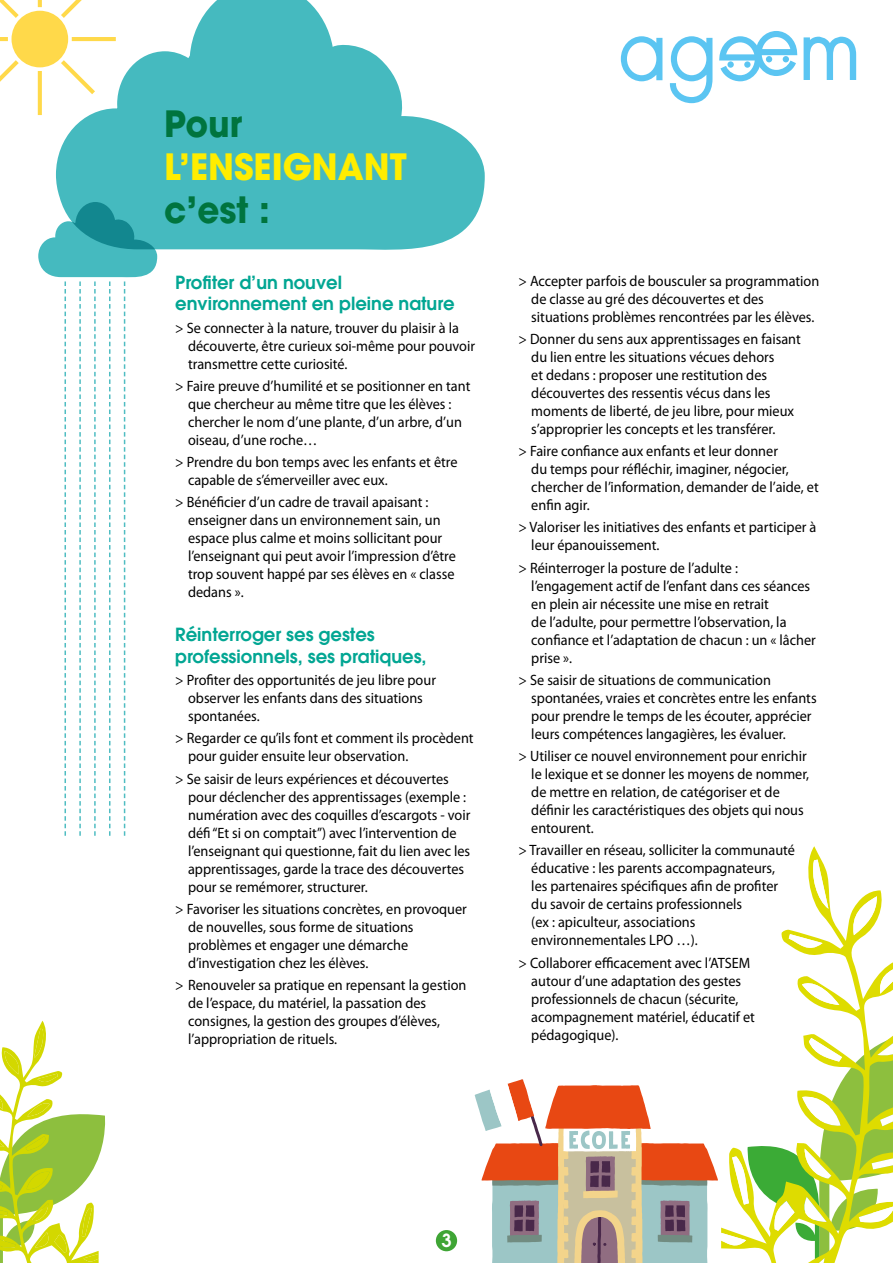
<style>
.page{position:relative;width:893px;height:1263px;background:#fff}
.page>*{position:absolute;margin:0;border:0;box-sizing:border-box;transform-origin:0 0}
.t1{font:700 36px "Avant Garde";color:#ffed00;scale:.95 1}
.t2{font:700 36px "Avant Garde";color:#00743e;scale:.95 1}
.t3{font:600 18px/21.6px "Avant Garde";color:#02a693}
.t4{font:600 18px "Avant Garde";color:#fff}
.t5{font:15px/18px "Myriad Pro";color:#000;scale:.95 1}
</style>
<div class="page">
<svg style="left:56px;top:0;width:429px;height:259px;fill:#45babf"></svg>
<svg style="left:38px;top:202px;width:119px;height:634px"></svg>
<svg style="left:0;top:0;width:120px;height:119px"></svg>
<svg style="left:781px;top:846px;width:112px;height:168px"></svg>
<svg style="left:851px;top:896px;width:26px;height:39px"></svg>
<svg style="left:802px;top:980px;width:37px;height:25px"></svg>
<svg style="left:810px;top:859px;width:18px;height:50px"></svg>
<svg style="left:879px;top:964px;width:14px;height:30px"></svg>
<svg style="left:789px;top:934px;width:34px;height:20px"></svg>
<svg style="left:804px;top:37px;width:52px;height:43px"></svg>
<svg style="left:621px;top:36px;width:41px;height:45px"></svg>
<svg style="left:670px;top:36px;width:42px;height:67px"></svg>
<svg style="left:719px;top:31px;width:78px;height:50px"></svg>
<svg style="left:475px;top:1014px;width:418px;height:249px"></svg>
<svg style="left:0;top:1021px;width:106px;height:242px"></svg>
<div style="left:436px;top:1230px;width:21px;height:21px;background:#3fa535;border-radius:50%"></div>
<h1 class="t2" style="left:164px;top:100px;width:84px">Pour</h1>
<h1 class="t1" style="left:164px;top:143px;width:257px">L’ENSEIGNANT</h1>
<h1 class="t2" style="left:164px;top:187px;width:113px">c’est :</h1>
<p class="t3" style="left:175px;top:271px;width:281px">Profiter d’un nouvel environnement en pleine nature</p>
<p class="t5" style="left:188px;top:318px;width:304px;text-indent:-13px">&gt; Se connecter à la nature, trouver du plaisir à la découverte, être curieux soi-même pour pouvoir transmettre cette curiosité.</p>
<p class="t5" style="left:188px;top:377px;width:299px;text-indent:-13px">&gt; Faire preuve d’humilité et se positionner en tant que chercheur au même titre que les élèves : chercher le nom d’une plante, d’un arbre, d’un oiseau, d’une roche…</p>
<p class="t5" style="left:188px;top:453px;width:285px;text-indent:-13px">&gt; Prendre du bon temps avec les enfants et être capable de s’émerveiller avec eux.</p>
<p class="t5" style="left:188px;top:493px;width:283px;text-indent:-13px">&gt; Bénéficier d’un cadre de travail apaisant : enseigner dans un environnement sain, un espace plus calme et moins sollicitant pour l’enseignant qui peut avoir l’impression d’être trop souvent happé par ses élèves en « classe dedans ».</p>
<p class="t3" style="left:175px;top:623px;width:253px">Réinterroger ses gestes professionnels, ses pratiques,</p>
<p class="t5" style="left:188px;top:671px;width:262px;text-indent:-13px">&gt; Profiter des opportunités de jeu libre pour observer les enfants dans des situations spontanées.</p>
<p class="t5" style="left:188px;top:729px;width:302px;text-indent:-13px">&gt; Regarder ce qu’ils font et comment ils procèdent pour guider ensuite leur observation.</p>
<p class="t5" style="left:188px;top:769px;width:299px;text-indent:-13px">&gt; Se saisir de leurs expériences et découvertes pour déclencher des apprentissages (exemple : numération avec des coquilles d’escargots - voir défi “Et si on comptait”) avec l’intervention de l’enseignant qui questionne, fait du lien avec les apprentissages, garde la trace des découvertes pour se remémorer, structurer.</p>
<p class="t5" style="left:188px;top:899px;width:295px;text-indent:-13px">&gt; Favoriser les situations concrètes, en provoquer de nouvelles, sous forme de situations problèmes et engager une démarche d’investigation chez les élèves.</p>
<p class="t5" style="left:188px;top:976px;width:295px;text-indent:-13px">&gt; Renouveler sa pratique en repensant la gestion de l’espace, du matériel, la passation des consignes, la gestion des groupes d’élèves, l’appropriation de rituels.</p>
<p class="t5" style="left:531px;top:271px;width:305px;text-indent:-13px">&gt; Accepter parfois de bousculer sa programmation de classe au gré des découvertes et des situations problèmes rencontrées par les élèves.</p>
<p class="t5" style="left:531px;top:329px;width:285px;text-indent:-13px">&gt; Donner du sens aux apprentissages en faisant du lien entre les situations vécues dehors<br>et dedans : proposer une restitution des découvertes des ressentis vécus dans les moments de liberté, de jeu libre, pour mieux s’approprier les concepts et les transférer.</p>
<p class="t5" style="left:531px;top:442px;width:304px;text-indent:-13px">&gt; Faire confiance aux enfants et leur donner<br>du temps pour réfléchir, imaginer, négocier, chercher de l’information, demander de l’aide, et enfin agir.</p>
<p class="t5" style="left:531px;top:518px;width:302px;text-indent:-13px">&gt; Valoriser les initiatives des enfants et participer à leur épanouissement.</p>
<p class="t5" style="left:531px;top:558px;width:301px;text-indent:-13px">&gt; Réinterroger la posture de l’adulte : l’engagement actif de l’enfant dans ces séances en plein air nécessite une mise en retrait<br>de l’adulte, pour permettre l’observation, la confiance et l’adaptation de chacun : un « lâcher prise ».</p>
<p class="t5" style="left:531px;top:670px;width:302px;text-indent:-13px">&gt; Se saisir de situations de communication spontanées, vraies et concrètes entre les enfants pour prendre le temps de les écouter, apprécier leurs compétences langagières, les évaluer.</p>
<p class="t5" style="left:531px;top:747px;width:294px;text-indent:-13px">&gt; Utiliser ce nouvel environnement pour enrichir le lexique et se donner les moyens de nommer, de mettre en relation, de catégoriser et de définir les caractéristiques des objets qui nous entourent.</p>
<p class="t5" style="left:531px;top:841px;width:279px;text-indent:-13px">&gt; Travailler en réseau, solliciter la communauté éducative : les parents accompagnateurs,<br>les partenaires spécifiques afin de profiter du savoir de certains professionnels<br>(ex : apiculteur, associations environnementales LPO …).</p>
<p class="t5" style="left:531px;top:953px;width:237px;text-indent:-13px">&gt; Collaborer efficacement avec l’ATSEM autour d’une adaptation des gestes professionnels de chacun (sécurite, acompagnement matériel, éducatif et pédagogique).</p>
<p class="t4" style="left:441px;top:1228px;width:12px">3</p>
</div>
